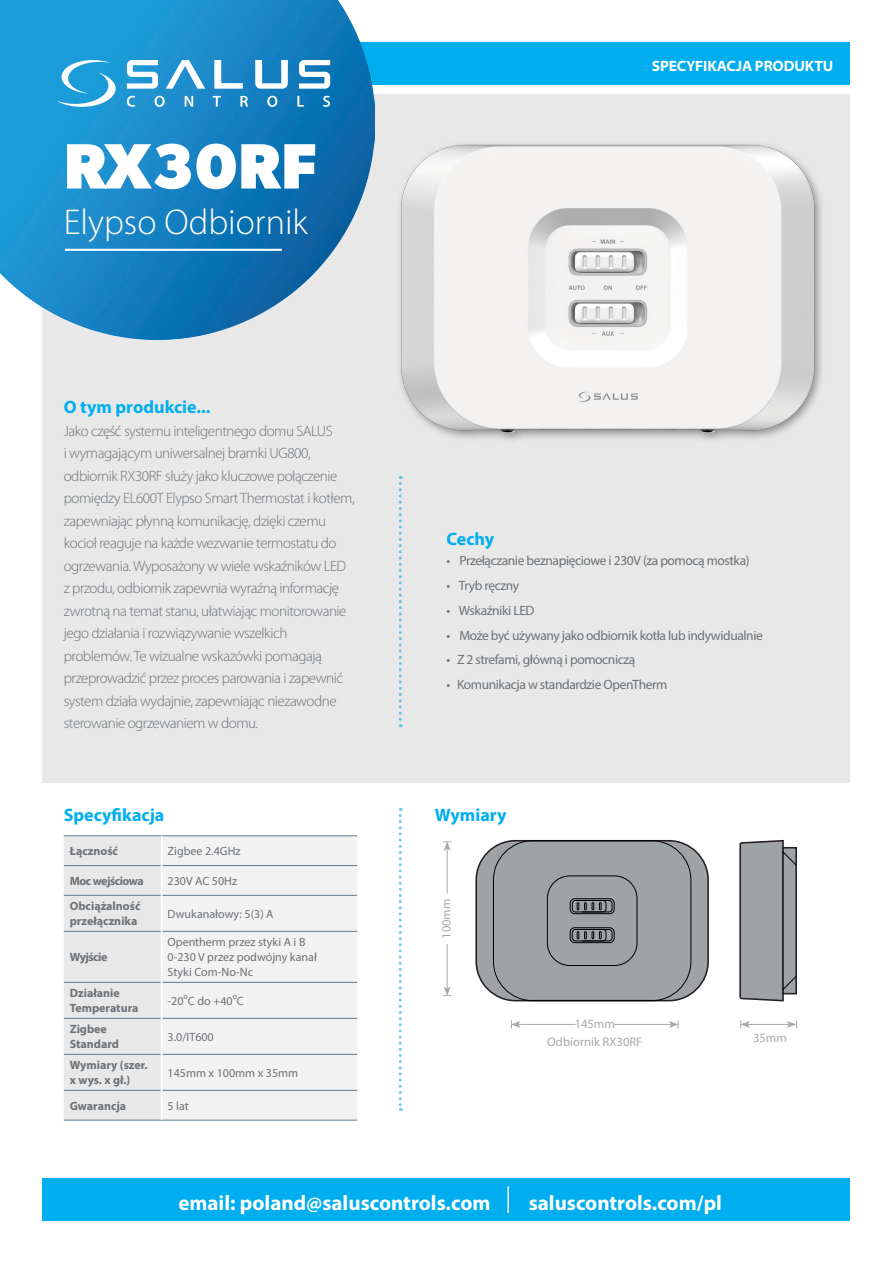
<style>
.page{position:relative;width:893px;height:1263px;background:#fff}
.page>*{position:absolute;margin:0;border:0;box-sizing:border-box;transform-origin:0 0}
.t1{font:700 64.2px "Gibson";letter-spacing:.01em;color:#fff}
.t2{font:300 36px "Myriad Pro";color:#fff}
.t3{font:700 21px "Myriad Pro";color:#fff}
.Specifictaions{font:700 18px "Myriad Pro";color:#00aeef}
.Description{font:700 18px "Myriad Pro";color:#00aeef}
.Description-2{font:300 15px/22.5px "Myriad Pro";letter-spacing:-.03em;color:#6c7276}
.t4{font:700 semi-expanded 15px "Myriad Pro";letter-spacing:-.01em;color:#fff;scale:.95 1}
.t5{font:13.5px "Myriad Pro";letter-spacing:-.03em;color:#6c7276}
.t6{font:12.6px "Myriad Pro";color:#a7a9ac}
.Specifictaions-2{font:12px/15px "Myriad Pro";color:#6c7276}
.Specifictaions-3{font:700 12px/15px "Myriad Pro";color:#6c7276}
.Specifictaions-4{font:700 12px "Myriad Pro";letter-spacing:-.04em;color:#6c7276}
</style>
<div class="page">
<div style="left:42px;top:94px;width:808px;height:688px;background:#e8e8e9"></div>
<svg style="left:399px;top:476px;width:3px;height:251px"></svg>
<svg style="left:399px;top:808px;width:3px;height:303px"></svg>
<div style="left:162px;top:836px;width:195px;height:284px;background:#f3f2f3"></div>
<hr style="left:64px;top:835px;width:98px;height:1px;background:#607d8b">
<hr style="left:162px;top:835px;width:195px;height:1px;background:#607d8b">
<hr style="left:162px;top:865px;width:195px;height:1px;background:#607d8b">
<hr style="left:162px;top:895px;width:195px;height:1px;background:#607d8b">
<hr style="left:162px;top:931px;width:195px;height:1px;background:#607d8b">
<hr style="left:162px;top:982px;width:195px;height:1px;background:#607d8b">
<hr style="left:162px;top:1018px;width:195px;height:1px;background:#607d8b">
<hr style="left:162px;top:1054px;width:195px;height:1px;background:#607d8b">
<hr style="left:162px;top:1090px;width:195px;height:1px;background:#607d8b">
<hr style="left:64px;top:1120px;width:98px;height:1px;background:#607d8b">
<hr style="left:162px;top:1120px;width:195px;height:1px;background:#607d8b">
<div style="left:64px;top:836px;width:97px;height:284px;background:#e8e8e9"></div>
<div style="left:43px;top:43px;width:807px;height:42px;background:#00aeef"></div>
<div style="left:43px;top:1178px;width:807px;height:42px;background:#00aeef"></div>
<hr style="left:507px;top:1186px;width:2px;height:27px;background:#fff">
<img style="left:0;top:0;width:374px;height:339px">
<svg style="left:299px;top:60px;width:31px;height:29px"></svg>
<svg style="left:255px;top:60px;width:33px;height:29px"></svg>
<svg style="left:166px;top:60px;width:39px;height:29px"></svg>
<svg style="left:214px;top:60px;width:29px;height:29px"></svg>
<svg style="left:57px;top:60px;width:59px;height:47px;background:#4ab0df"></svg>
<svg style="left:127px;top:96px;width:8px;height:11px"></svg>
<svg style="left:155px;top:96px;width:10px;height:11px"></svg>
<svg style="left:185px;top:96px;width:8px;height:11px"></svg>
<svg style="left:213px;top:96px;width:8px;height:11px"></svg>
<svg style="left:240px;top:96px;width:8px;height:11px"></svg>
<svg style="left:267px;top:96px;width:10px;height:11px"></svg>
<svg style="left:297px;top:96px;width:7px;height:11px"></svg>
<svg style="left:323px;top:96px;width:7px;height:11px"></svg>
<svg style="left:127px;top:60px;width:31px;height:29px"></svg>
<hr style="left:65px;top:249px;width:217px;height:2px;background:#fff">
<img style="left:363px;top:102px;width:459px;height:339px">
<hr style="left:748px;top:1024px;width:41px;height:1px;background:#a7a9ac">
<svg style="left:740px;top:1020px;width:10px;height:8px"></svg>
<svg style="left:786px;top:1020px;width:11px;height:8px"></svg>
<svg style="left:739px;top:839px;width:58px;height:163px;background:#999c9e"></svg>
<hr style="left:614px;top:1024px;width:57px;height:1px;background:#a7a9ac">
<hr style="left:518px;top:1024px;width:58px;height:1px;background:#a7a9ac">
<svg style="left:511px;top:1020px;width:10px;height:8px"></svg>
<svg style="left:669px;top:1020px;width:10px;height:8px"></svg>
<hr style="left:447px;top:849px;width:1px;height:44px;background:#a7a9ac">
<svg style="left:443px;top:841px;width:8px;height:10px"></svg>
<hr style="left:447px;top:944px;width:1px;height:45px;background:#a7a9ac">
<svg style="left:443px;top:986px;width:8px;height:10px"></svg>
<div style="left:476px;top:841px;width:232px;height:160px;background:#9fa3a5;border-radius:39px"></div>
<div style="left:475px;top:840px;width:234px;height:161px;border:2px solid #231f20;border-radius:39px"></div>
<div style="left:493px;top:840px;width:198px;height:161px;border:1px solid #000001;border-radius:39px"></div>
<div style="left:547px;top:875px;width:90px;height:91px;border:1px solid #000001;border-radius:23px"></div>
<div style="left:570px;top:898px;width:45px;height:16px;border:1px solid #000001;border-radius:5px"></div>
<div style="left:572px;top:900px;width:34px;height:12px;border:1px solid #000001;border-radius:3px"></div>
<svg style="left:577px;top:900px;width:36px;height:13px"></svg>
<div style="left:570px;top:927px;width:45px;height:16px;border:1px solid #000001;border-radius:5px"></div>
<div style="left:572px;top:929px;width:34px;height:12px;border:1px solid #000001;border-radius:3px"></div>
<svg style="left:577px;top:929px;width:36px;height:13px"></svg>
<p class="t1" style="left:64px;top:128px;width:254px">RX30RF</p>
<p class="t2" style="left:64px;top:202px;width:246px">Elypso Odbiornik</p>
<p class="Description" style="left:64px;top:395px;width:148px">O tym produkcie...</p>
<p class="Description-2" style="left:64px;top:420px;width:292px">Jako część systemu inteligentnego domu SALUS<br>i wymagającym uniwersalnej bramki UG800, odbiornik RX30RF służy jako kluczowe połączenie pomiędzy EL600T Elypso Smart Thermostat i kotłem, zapewniając płynną komunikację, dzięki czemu kocioł reaguje na każde wezwanie termostatu do ogrzewania. Wyposażony w wiele wskaźników LED z przodu, odbiornik zapewnia wyraźną informację zwrotną na temat stanu, ułatwiając monitorowanie jego działania i rozwiązywanie wszelkich problemów. Te wizualne wskazówki pomagają przeprowadzić przez proces parowania i zapewnić system działa wydajnie, zapewniając niezawodne sterowanie ogrzewaniem w domu.</p>
<p class="Specifictaions" style="left:64px;top:804px;width:102px">Specyfikacja</p>
<p class="Specifictaions-3" style="left:70px;top:843px;width:50px">Łączność</p>
<p class="Specifictaions-2" style="left:168px;top:843px;width:75px">Zigbee 2.4GHz</p>
<p class="Specifictaions-4" style="left:70px;top:873px;width:76px">Moc wejściowa</p>
<p class="Specifictaions-2" style="left:168px;top:873px;width:71px">230V AC 50Hz</p>
<p class="Specifictaions-3" style="left:70px;top:898px;width:72px">Obciążalność przełącznika</p>
<p class="Specifictaions-2" style="left:168px;top:906px;width:108px">Dwukanałowy: 5(3) A</p>
<p class="Specifictaions-4" style="left:70px;top:949px;width:39px">Wyjście</p>
<p class="Specifictaions-2" style="left:168px;top:935px;width:139px">Opentherm przez styki A i B</p>
<p class="Specifictaions-2" style="left:168px;top:950px;width:151px">0-230 V przez podwójny kanał<br>Styki Com-No-Nc</p>
<p class="Specifictaions-3" style="left:70px;top:985px;width:70px">Działanie<br>Temperatura</p>
<p class="Specifictaions-2" style="left:168px;top:993px;width:78px">-20ºC do +40ºC</p>
<p class="Specifictaions-3" style="left:70px;top:1021px;width:51px">Zigbee<br>Standard</p>
<p class="Specifictaions-2" style="left:168px;top:1029px;width:48px">3.0/IT600</p>
<p class="Specifictaions-3" style="left:70px;top:1057px;width:79px">Wymiary (szer. x wys. x gł.)</p>
<p class="Specifictaions-2" style="left:168px;top:1065px;width:132px">145mm x 100mm x 35mm</p>
<p class="Specifictaions-3" style="left:70px;top:1098px;width:58px">Gwarancja</p>
<p class="Specifictaions-2" style="left:168px;top:1098px;width:23px">5 lat</p>
<p class="t4" style="left:652px;top:56px;width:193px">SPECYFIKACJA PRODUKTU</p>
<p class="Specifictaions" style="left:446px;top:527px;width:49px">Cechy</p>
<p class="t5" style="left:446px;top:552px;width:305px">• Przełączanie beznapięciowe i 230V (za pomocą mostka)</p>
<p class="t5" style="left:446px;top:577px;width:74px">• Tryb ręczny</p>
<p class="t5" style="left:446px;top:602px;width:90px">• Wskaźniki LED</p>
<p class="t5" style="left:446px;top:627px;width:318px">• Może być używany jako odbiornik kotła lub indywidualnie</p>
<p class="t5" style="left:446px;top:651px;width:190px">• Z 2 strefami, główną i pomocniczą</p>
<p class="t5" style="left:446px;top:676px;width:222px">• Komunikacja w standardzie OpenTherm</p>
<p class="Specifictaions" style="left:435px;top:804px;width:73px">Wymiary</p>
<p class="t6" style="left:438px;top:939px;width:42px;rotate:-90deg">100mm</p>
<p class="t6" style="left:575px;top:1016px;width:42px">145mm</p>
<p class="t6" style="left:547px;top:1033px;width:97px">Odbiornik RX30RF</p>
<p class="t6" style="left:753px;top:1030px;width:35px">35mm</p>
<p class="t3" style="left:178px;top:1189px;width:314px">email: poland@saluscontrols.com</p>
<p class="t3" style="left:529px;top:1189px;width:195px">saluscontrols.com/pl</p>
</div>
